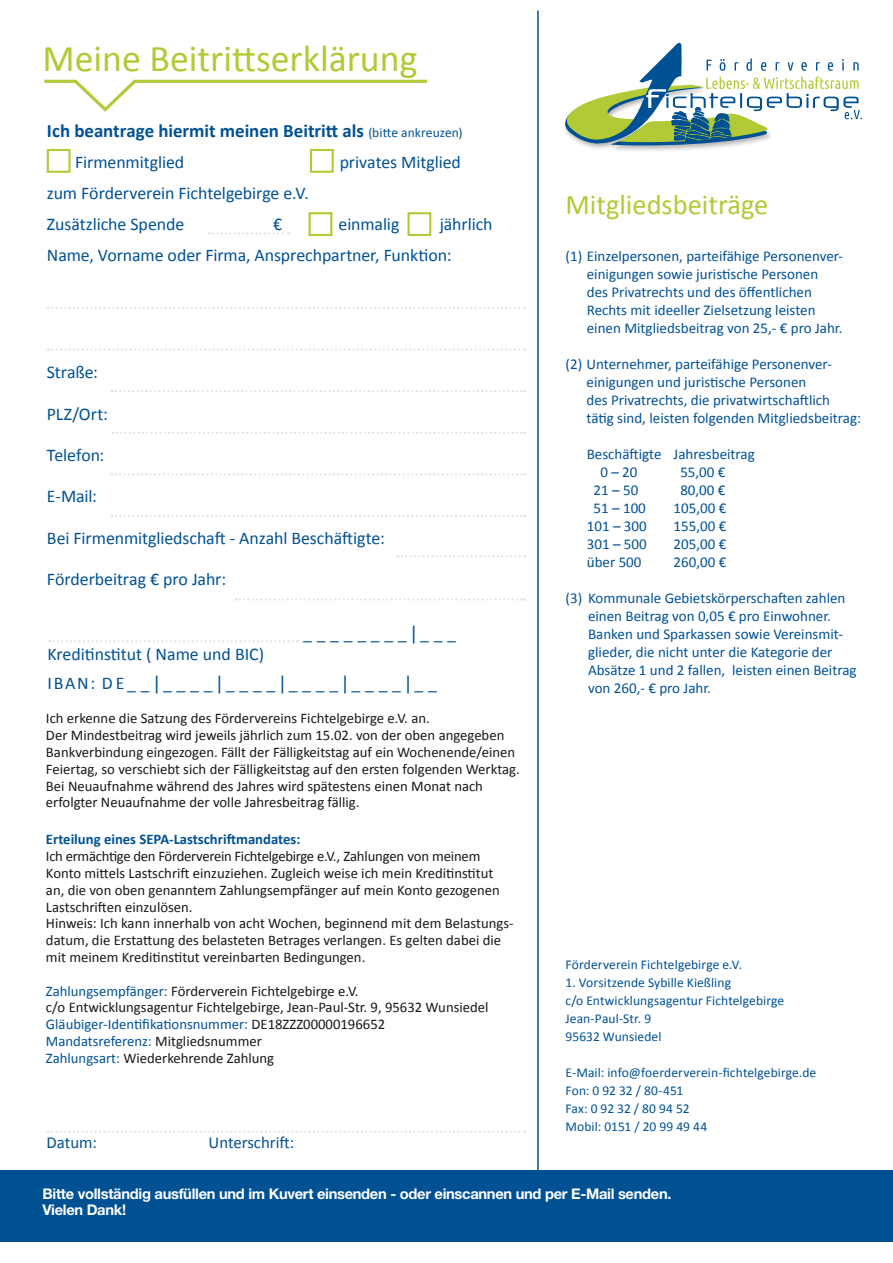
<style>
.page{position:relative;width:893px;height:1263px;background:#fff}
.page>*{position:absolute;margin:0;border:0;box-sizing:border-box;transform-origin:0 0}
.t1{font:37.8px "Calibri";color:#b1ca35}
.t2{font:28.5px "Calibri";color:#b1ca35}
.t3{font:700 18.9px "Calibri";color:#005194}
.t4{font:17.85px/31.2px "Calibri";letter-spacing:-.005em;color:#005194}
.t5{font:16.8px "Calibri";color:#005194}
.t6{font:15px/18px "Calibri";color:#005194}
.t7{font:14.7px/16.8px "Calibri";color:#1a171c}
.t8{font:700 14.7px/16.8px "Helvetica Neue";letter-spacing:-.02em;color:#fff}
.t9{font:700 14.7px "Calibri";color:#005194}
.t10{font:13.5px/18px "Calibri";letter-spacing:.005em;color:#005194}
.s1{font-weight:400;font-size:13.5px}
.s2{font-family:"Myriad Pro";font-weight:600;font-style:italic}
.s3{color:#005194}
</style>
<div class="page">
<div style="left:0;top:1171px;width:893px;height:71px;background:#005194"></div>
<svg style="left:44px;top:79px;width:383px;height:33px"></svg>
<svg style="left:48px;top:307px;width:477px;height:2px"></svg>
<svg style="left:209px;top:232px;width:80px;height:3px"></svg>
<svg style="left:48px;top:348px;width:477px;height:2px"></svg>
<svg style="left:48px;top:1130px;width:477px;height:2px"></svg>
<svg style="left:112px;top:390px;width:413px;height:2px"></svg>
<svg style="left:113px;top:432px;width:412px;height:2px"></svg>
<svg style="left:112px;top:473px;width:413px;height:2px"></svg>
<svg style="left:112px;top:515px;width:413px;height:2px"></svg>
<svg style="left:398px;top:555px;width:127px;height:2px"></svg>
<svg style="left:236px;top:598px;width:289px;height:2px"></svg>
<svg style="left:49px;top:640px;width:249px;height:2px"></svg>
<div style="left:47px;top:149px;width:24px;height:24px;border:2px solid #b1ca35"></div>
<div style="left:310px;top:149px;width:24px;height:24px;border:2px solid #b1ca35"></div>
<div style="left:309px;top:212px;width:23px;height:24px;border:2px solid #b1ca35"></div>
<div style="left:407px;top:212px;width:24px;height:24px;border:2px solid #b1ca35"></div>
<hr style="left:537px;top:11px;width:2px;height:1228px;background:#005194">
<svg style="left:564px;top:42px;width:298px;height:109px"></svg>
<h1 class="t1" style="left:43px;top:35px;width:376px">Meine Beitrittserklärung</h1>
<p class="t3" style="left:47px;top:119px;width:417px">Ich beantrage hiermit meinen Beitritt als <span class="s1">(bitte ankreuzen)</span></p>
<p class="t4" style="left:75px;top:145px;width:111px">Firmenmitglied</p>
<p class="t4" style="left:340px;top:145px;width:123px">privates Mitglied</p>
<p class="t4" style="left:47px;top:176px;width:263px">zum Förderverein Fichtelgebirge e.V.<br>Zusätzliche Spende</p>
<p class="t4" style="left:47px;top:208px;width:447px;text-indent:393px">jährlich<br>Name, Vorname oder Firma, Ansprechpartner, Funktion:</p>
<p class="t4" style="left:273px;top:208px;width:11px">€</p>
<p class="t4" style="left:339px;top:208px;width:62px">einmalig</p>
<p class="t4" style="left:47px;top:356px;width:53px">Straße:</p>
<p class="t4" style="left:47px;top:397px;width:63px">PLZ/Ort:</p>
<p class="t4" style="left:47px;top:439px;width:59px">Telefon:</p>
<p class="t4" style="left:47px;top:480px;width:51px">E-Mail:</p>
<p class="t4" style="left:47px;top:521px;width:339px">Bei Firmenmitgliedschaft - Anzahl Beschäftigte:</p>
<p class="t4" style="left:47px;top:563px;width:181px">Förderbeitrag € pro Jahr:</p>
<p class="t4" style="left:303px;top:616px;width:154px">________<span class="s2">|</span>___</p>
<p class="t4" style="left:47px;top:639px;width:391px;line-height:29.1px">Kreditinstitut ( Name und BIC)<br>IBAN:DE__<span class="s2">|</span>____<span class="s2">|</span>____<span class="s2">|</span>____<span class="s2">|</span>____<span class="s2">|</span>__</p>
<p class="t7" style="left:46px;top:709px;width:475px">Ich erkenne die Satzung des Fördervereins Fichtelgebirge e.V. an.<br>Der Mindestbeitrag wird jeweils jährlich zum 15.02. von der oben angegeben Bankverbindung eingezogen. Fällt der Fälligkeitstag auf ein Wochenende/einen Feiertag, so verschiebt sich der Fälligkeitstag auf den ersten folgenden Werktag.<br>Bei Neuaufnahme während des Jahres wird spätestens einen Monat nach erfolgter Neuaufnahme der volle Jahresbeitrag fällig.</p>
<p class="t9" style="left:46px;top:830px;width:256px">Erteilung eines SEPA-Lastschriftmandates:</p>
<p class="t7" style="left:46px;top:847px;width:469px">Ich ermächtige den Förderverein Fichtelgebirge e.V., Zahlungen von meinem Konto mittels Lastschrift einzuziehen. Zugleich weise ich mein Kreditinstitut an, die von oben genanntem Zahlungsempfänger auf mein Konto gezogenen Lastschriften einzulösen.<br>Hinweis: Ich kann innerhalb von acht Wochen, beginnend mit dem Belastungs&shy;datum, die Erstattung des belasteten Betrages verlangen. Es gelten dabei die mit meinem Kreditinstitut vereinbarten Bedingungen.</p>
<p class="t7" style="left:46px;top:982px;width:444px"><span class="s3">Zahlungsempfänger:</span> Förderverein Fichtelgebirge e.V.<br>c/o Entwicklungsagentur Fichtelgebirge, Jean-Paul-Str. 9, 95632 Wunsiedel <span class="s3">Gläubiger-Identifikationsnummer:</span> DE18ZZZ00000196652<br><span class="s3">Mandatsreferenz:</span> Mitgliedsnummer<br><span class="s3">Zahlungsart:</span> Wiederkehrende Zahlung</p>
<p class="t5" style="left:47px;top:1131px;width:52px">Datum:</p>
<p class="t5" style="left:209px;top:1131px;width:87px">Unterschrift:</p>
<h2 class="t2" style="left:566px;top:187px;width:204px">Mitgliedsbeiträge</h2>
<p class="t6" style="left:587px;top:246px;width:258px;text-indent:-21px">(1) Einzelpersonen, parteifähige Personenver&shy;einigungen sowie juristische Personen des Privatrechts und des öffentlichen Rechts mit ideeller Zielsetzung leisten einen Mitgliedsbeitrag von 25,- € pro Jahr.</p>
<p class="t6" style="left:587px;top:354px;width:276px;text-indent:-21px">(2) Unternehmer, parteifähige Personenver&shy;einigungen und juristische Personen<br>des Privatrechts, die privatwirtschaftlich tätig sind, leisten folgenden Mitgliedsbeitrag:</p>
<p class="t6" style="left:600px;top:444px;width:156px;text-indent:-14px">Beschäftigte Jahresbeitrag<br>0 – 20</p>
<p class="t6" style="left:680px;top:462px;width:47px">55,00 €</p>
<p class="t6" style="left:594px;top:480px;width:46px">21 – 50</p>
<p class="t6" style="left:680px;top:480px;width:47px">80,00 €</p>
<p class="t6" style="left:594px;top:498px;width:54px">51 – 100</p>
<p class="t6" style="left:674px;top:498px;width:54px">105,00 €</p>
<p class="t6" style="left:587px;top:516px;width:61px">101 – 300</p>
<p class="t6" style="left:674px;top:516px;width:54px">155,00 €</p>
<p class="t6" style="left:587px;top:534px;width:61px">301 – 500</p>
<p class="t6" style="left:674px;top:534px;width:54px">205,00 €</p>
<p class="t6" style="left:587px;top:552px;width:56px">über 500</p>
<p class="t6" style="left:674px;top:552px;width:54px">260,00 €</p>
<p class="t6" style="left:588px;top:588px;width:270px;text-indent:-22px">(3) Kommunale Gebietskörperschaften zahlen einen Beitrag von 0,05 € pro Einwohner.<br>Banken und Sparkassen sowie Vereinsmit&shy;glieder, die nicht unter die Kategorie der Absätze 1 und 2 fallen, leisten einen Beitrag von 260,- € pro Jahr.</p>
<p class="t10" style="left:566px;top:955px;width:178px">Förderverein Fichtelgebirge e.V.</p>
<p class="t10" style="left:566px;top:973px;width:220px">1. Vorsitzende Sybille Kießling<br>c/o Entwicklungsagentur Fichtelgebirge<br>Jean-Paul-Str. 9<br>95632 Wunsiedel</p>
<p class="t10" style="left:566px;top:1063px;width:252px">E-Mail: info@foerderverein-fichtelgebirge.de<br>Fon: 0 92 32 / 80-451<br>Fax: 0 92 32 / 80 94 52<br>Mobil: 0151 / 20 99 49 44</p>
<p class="t8" style="left:43px;top:1185px;width:630px">Bitte vollständig ausfüllen und im Kuvert einsenden - oder einscannen und per E-Mail senden.<br>Vielen Dank!</p>
</div>
